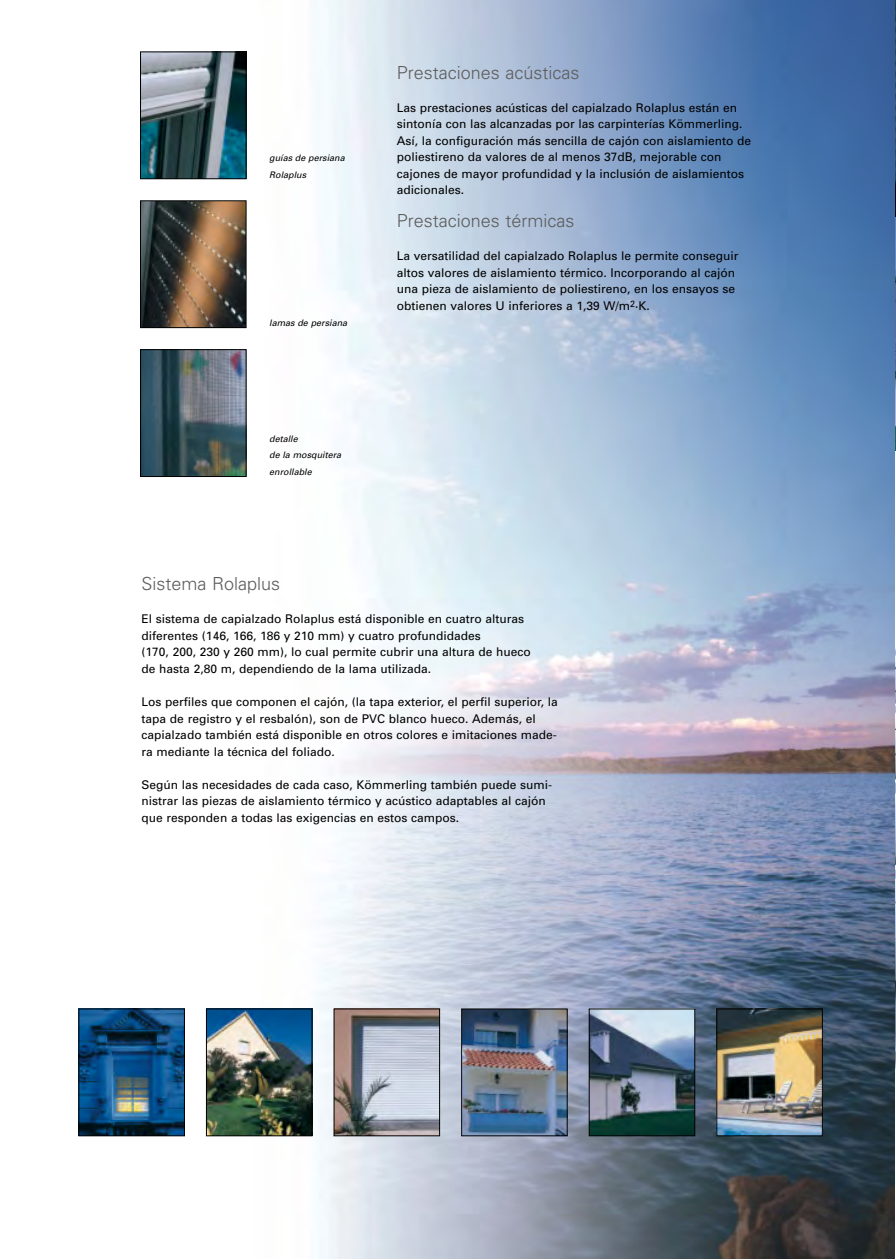
<style>
.page{position:relative;width:896px;height:1259px;background:#fff}
.page>*{position:absolute;margin:0;border:0;box-sizing:border-box;transform-origin:0 0}
.t1{font:300 18px "Univers";color:#5c5c5c}
.t2{font:12px/16.5px "Univers";color:#000}
.t3{font:italic 9px/16.5px "Univers";color:#000}
</style>
<div class="page">
<img style="left:78px;top:0;width:818px;height:1259px">
<p class="t3" style="left:269px;top:151px;width:77px">guías de persiana<br>Rolaplus</p>
<p class="t3" style="left:269px;top:316px;width:80px">lamas de persiana</p>
<p class="t3" style="left:269px;top:431px;width:73px">detalle<br>de la mosquitera enrollable</p>
<h1 class="t1" style="left:397px;top:66px;width:184px">Prestaciones acústicas</h1>
<p class="t2" style="left:397px;top:100px;width:356px">Las prestaciones acústicas del capialzado Rolaplus están en sintonía con las alcanzadas por las carpinterías Kömmerling.<br>Así, la configuración más sencilla de cajón con aislamiento de poliestireno da valores de al menos 37dB, mejorable con cajones de mayor profundidad y la inclusión de aislamientos adicionales.</p>
<h1 class="t1" style="left:397px;top:214px;width:179px">Prestaciones térmicas</h1>
<p class="t2" style="left:397px;top:249px;width:343px">La versatilidad del capialzado Rolaplus le permite conseguir altos valores de aislamiento térmico. Incorporando al cajón una pieza de aislamiento de poliestireno, en los ensayos se obtienen valores U inferiores a 1,39 W/m<sup>2</sup>·K.</p>
<h1 class="t1" style="left:142px;top:577px;width:140px">Sistema Rolaplus</h1>
<p class="t2" style="left:142px;top:612px;width:391px">El sistema de capialzado Rolaplus está disponible en cuatro alturas diferentes (146, 166, 186 y 210 mm) y cuatro profundidades<br>(170, 200, 230 y 260 mm), lo cual permite cubrir una altura de hueco de hasta 2,80 m, dependiendo de la lama utilizada.</p>
<p class="t2" style="left:142px;top:694px;width:418px">Los perfiles que componen el cajón, (la tapa exterior, el perfil superior, la tapa de registro y el resbalón), son de PVC blanco hueco. Además, el capialzado también está disponible en otros colores e imitaciones made&shy;ra mediante la técnica del foliado.</p>
<p class="t2" style="left:142px;top:777px;width:412px">Según las necesidades de cada caso, Kömmerling también puede sumi&shy;nistrar las piezas de aislamiento térmico y acústico adaptables al cajón que responden a todas las exigencias en estos campos.</p>
</div>
